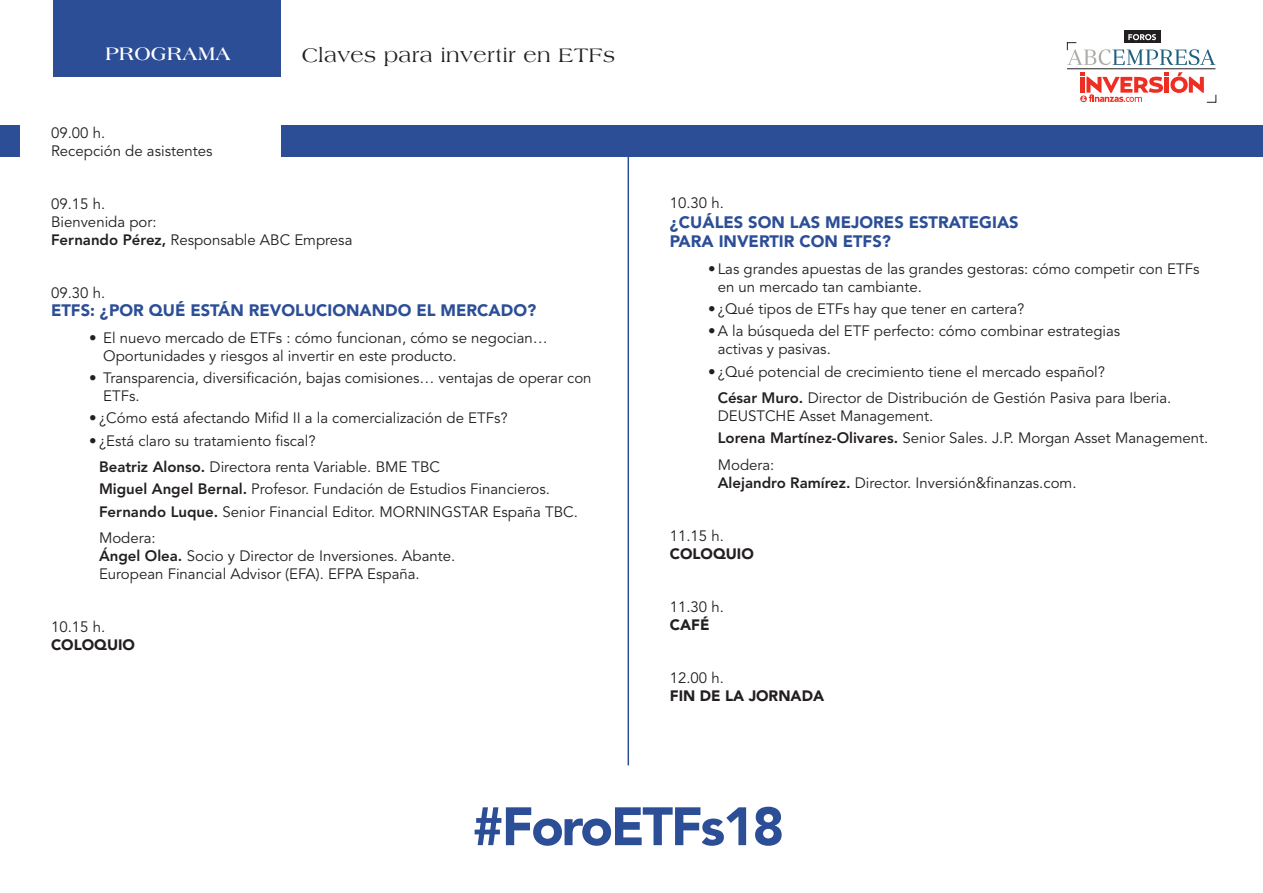
<style>
.page{position:relative;width:1263px;height:893px;background:#fff}
.page>*{position:absolute;margin:0;border:0;box-sizing:border-box;transform-origin:0 0}
.t1{font:900 53.4px "Avenir LT Std";letter-spacing:-.04em;color:#2b4e97}
.t2{font:21px "Americana Std";letter-spacing:.02em;color:#231f20}
.t3{font:700 19.5px "Americana Std";letter-spacing:.02em;color:#fff}
.t4{font:900 16.5px/19.5px "Avenir LT Std";color:#2b4e97}
.t5{font:15px/18px "Avenir LT Std";color:#231f20}
.t6{font:900 15px/18px "Avenir LT Std";color:#231f20}
.s1{font-weight:800}
.s2{font-weight:400}
.s3{font-weight:900}
</style>
<div class="page">
<div style="left:53px;top:0;width:228px;height:76px;background:#2b4e97"></div>
<div style="left:282px;top:125px;width:981px;height:32px;background:#2b4e97"></div>
<div style="left:0;top:125px;width:19px;height:32px;background:#2b4e97"></div>
<div style="left:1123px;top:31px;width:37px;height:12px;background:#231f20"></div>
<svg style="left:1066px;top:34px;width:151px;height:69px"></svg>
<hr style="left:627px;top:155px;width:2px;height:610px;background:#2b4e97">
<p class="t3" style="left:105px;top:42px;width:127px">PROGRAMA</p>
<p class="t2" style="left:302px;top:43px;width:315px">Claves para invertir en ETFs</p>
<p class="t5" style="left:51px;top:125px;width:163px">09.00 h.<br>Recepción de asistentes</p>
<p class="t5" style="left:51px;top:196px;width:303px">09.15 h.<br>Bienvenida por:<br><span class="s1">Fernando Pérez,</span> Responsable ABC Empresa</p>
<p class="t5" style="left:51px;top:285px;width:56px">09.30 h.</p>
<p class="t4" style="left:51px;top:301px;width:487px">ETFS: ¿POR QUÉ ESTÁN REVOLUCIONANDO EL MERCADO?</p>
<p class="t5" style="left:103px;top:329px;width:446px;text-indent:-14px">• El nuevo mercado de ETFs : cómo funcionan, cómo se negocian…<br>Oportunidades y riesgos al invertir en este producto.</p>
<p class="t5" style="left:103px;top:369px;width:490px;text-indent:-14px">• Transparencia, diversificación, bajas comisiones… ventajas de operar con<br>ETFs.</p>
<p class="t5" style="left:89px;top:410px;width:420px">• ¿Cómo está afectando Mifid II a la comercialización de ETFs?</p>
<p class="t5" style="left:89px;top:432px;width:228px">• ¿Está claro su tratamiento fiscal?</p>
<p class="t5" style="left:99px;top:458px;width:343px"><span class="s1">Beatriz Alonso.</span> Directora renta Variable. BME TBC</p>
<p class="t5" style="left:99px;top:481px;width:452px"><span class="s1">Miguel Angel Bernal.</span> Profesor. Fundación de Estudios Financieros.</p>
<p class="t5" style="left:99px;top:503px;width:480px"><span class="s1">Fernando Luque.</span> Senior Financial Editor. MORNINGSTAR España TBC.</p>
<p class="t5" style="left:99px;top:529px;width:358px">Modera:<br><span class="s1">Ángel Olea.</span> Socio y Director de Inversiones. Abante.<br>European Financial Advisor (EFA). EFPA España.</p>
<p class="t6" style="left:51px;top:618px;width:86px"><span class="s2">10.15 h.<br></span>COLOQUIO</p>
<p class="t5" style="left:670px;top:195px;width:56px">10.30 h.</p>
<p class="t4" style="left:670px;top:212px;width:350px">¿CUÁLES SON LAS MEJORES ESTRATEGIAS<br>PARA INVERTIR CON ETFS?</p>
<p class="t5" style="left:718px;top:260px;width:483px;text-indent:-10px">• Las grandes apuestas de las grandes gestoras: cómo competir con ETFs en un mercado tan cambiante.</p>
<p class="t5" style="left:708px;top:300px;width:318px">• ¿Qué tipos de ETFs hay que tener en cartera?</p>
<p class="t5" style="left:718px;top:323px;width:404px;text-indent:-10px">• A la búsqueda del ETF perfecto: cómo combinar estrategias activas y pasivas.</p>
<p class="t5" style="left:708px;top:363px;width:399px">• ¿Qué potencial de crecimiento tiene el mercado español?</p>
<p class="t5" style="left:718px;top:389px;width:455px"><span class="s1">César Muro.</span> Director de Distribución de Gestión Pasiva para Iberia.<br>DEUSTCHE Asset Management.</p>
<p class="t5" style="left:718px;top:430px;width:492px"><span class="s1">Lorena Martínez-Olivares.</span> Senior Sales. J.P. Morgan Asset Management.</p>
<p class="t5" style="left:718px;top:456px;width:360px">Modera:<br><span class="s1">Alejandro Ramírez.</span> Director. Inversión&amp;finanzas.com.</p>
<p class="t6" style="left:670px;top:527px;width:86px"><span class="s2">11.15 h.<br></span>COLOQUIO</p>
<p class="t5" style="left:670px;top:598px;width:56px">11.30 h.<br><span class="s3">CAFÉ</span></p>
<p class="t6" style="left:670px;top:669px;width:156px"><span class="s2">12.00 h.<br></span>FIN DE LA JORNADA</p>
<p class="t1" style="left:472px;top:794px;width:313px">#ForoETFs18</p>
</div>
